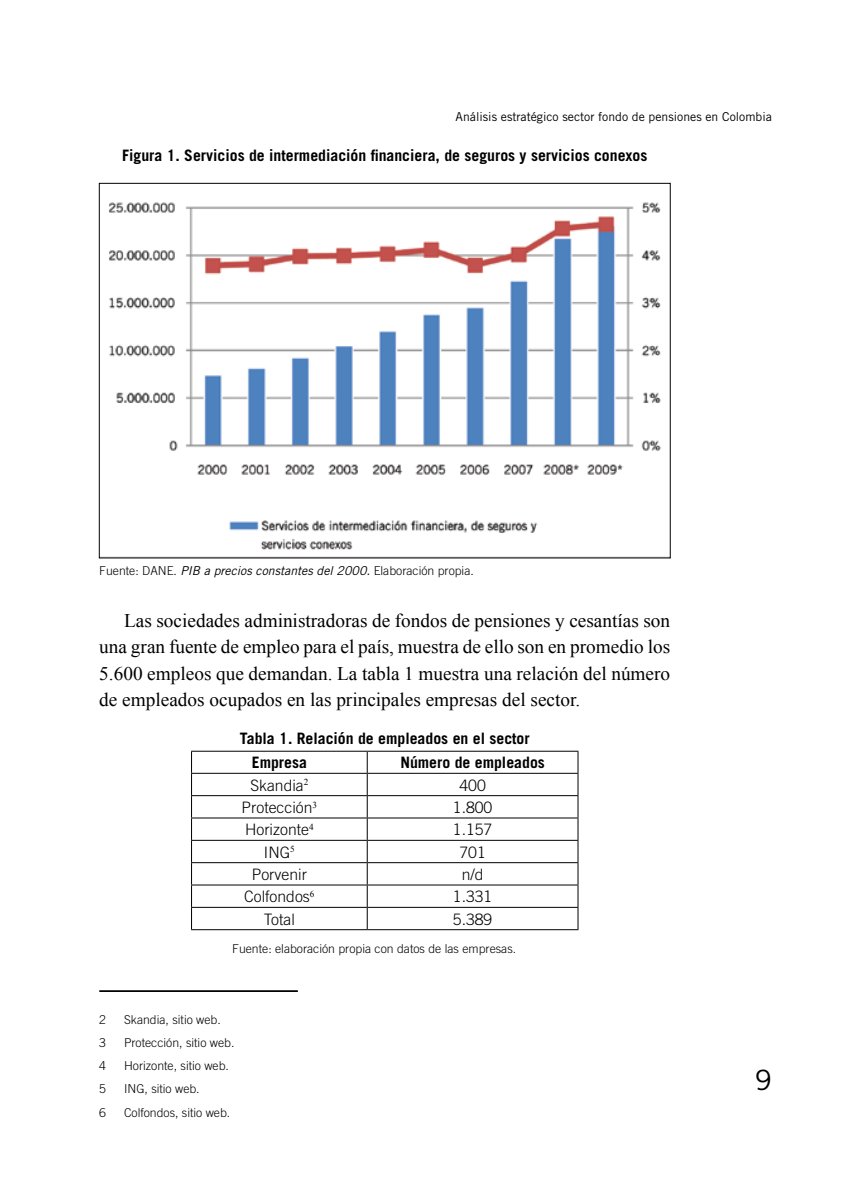
<style>
.page{position:relative;width:844px;height:1191px;background:#fff}
.page>*{position:absolute;margin:0;border:0;box-sizing:border-box;transform-origin:0 0}
.t1{font:28px "Trade Gothic LT Std";color:#000}
.t2{font:19.25px/26.2px "Times New Roman";color:#000;text-align:justify}
.t3{font:700 15.75px/24.5px "Trade Gothic LT";color:#000}
.t4{font:300 15.75px "Trade Gothic LT";color:#000}
.t5{font:300 12.25px "Trade Gothic LT";color:#000}
.t6{font:12.25px "Trade Gothic LT Std";color:#000}
.s1{font-weight:400;font-style:italic}
</style>
<div class="page">
<img style="left:109px;top:202px;width:552px;height:348px">
<hr style="left:191px;top:750px;width:176px;height:1px;background:#000">
<hr style="left:367px;top:750px;width:211px;height:1px;background:#000">
<hr style="left:191px;top:773px;width:176px;height:1px;background:#000">
<hr style="left:367px;top:773px;width:211px;height:1px;background:#000">
<hr style="left:191px;top:795px;width:176px;height:1px;background:#000">
<hr style="left:367px;top:795px;width:211px;height:1px;background:#000">
<hr style="left:191px;top:817px;width:176px;height:1px;background:#000">
<hr style="left:367px;top:817px;width:211px;height:1px;background:#000">
<hr style="left:191px;top:840px;width:176px;height:1px;background:#000">
<hr style="left:367px;top:840px;width:211px;height:1px;background:#000">
<hr style="left:191px;top:862px;width:176px;height:1px;background:#000">
<hr style="left:367px;top:862px;width:211px;height:1px;background:#000">
<hr style="left:191px;top:884px;width:176px;height:1px;background:#000">
<hr style="left:367px;top:884px;width:211px;height:1px;background:#000">
<hr style="left:191px;top:907px;width:176px;height:1px;background:#000">
<svg style="left:191px;top:751px;width:1px;height:178px"></svg>
<hr style="left:367px;top:907px;width:211px;height:1px;background:#000">
<svg style="left:367px;top:751px;width:1px;height:178px"></svg>
<svg style="left:577px;top:751px;width:1px;height:178px"></svg>
<hr style="left:191px;top:929px;width:176px;height:1px;background:#000">
<hr style="left:367px;top:929px;width:211px;height:1px;background:#000">
<hr style="left:99px;top:990px;width:199px;height:2px;background:#000">
<p class="t6" style="left:455px;top:109px;width:318px">Análisis estratégico sector fondo de pensiones en Colombia</p>
<p class="t3" style="left:122px;top:143px;width:526px">Figura 1. Servicios de intermediación financiera, de seguros y servicios conexos</p>
<p class="t5" style="left:99px;top:563px;width:376px">Fuente: DANE. <span class="s1">PIB a precios constantes del 2000.</span> Elaboración propia.</p>
<p class="t2" style="left:99px;top:607px;width:572px;text-indent:25px">Las sociedades administradoras de fondos de pensiones y cesantías son una gran fuente de empleo para el país, muestra de ello son en promedio los 5.600 empleos que demandan. La tabla 1 muestra una relación del número de empleados ocupados en las principales empresas del sector.</p>
<p class="t3" style="left:252px;top:725px;width:279px;text-indent:-12px">Tabla 1. Relación de empleados en el sector<br>Empresa</p>
<p class="t3" style="left:400px;top:750px;width:146px">Número de empleados</p>
<p class="t4" style="left:250px;top:775px;width:59px">Skandia<sup>2</sup></p>
<p class="t4" style="left:459px;top:775px;width:28px">400</p>
<p class="t4" style="left:241px;top:798px;width:77px">Protección<sup>3</sup></p>
<p class="t4" style="left:453px;top:798px;width:41px">1.800</p>
<p class="t4" style="left:245px;top:820px;width:70px">Horizonte<sup>4</sup></p>
<p class="t4" style="left:453px;top:820px;width:41px">1.157</p>
<p class="t4" style="left:264px;top:842px;width:32px">ING<sup>5</sup></p>
<p class="t4" style="left:459px;top:842px;width:28px">701</p>
<p class="t4" style="left:252px;top:865px;width:57px">Porvenir</p>
<p class="t4" style="left:461px;top:865px;width:23px">n/d</p>
<p class="t4" style="left:244px;top:887px;width:72px">Colfondos<sup>6</sup></p>
<p class="t4" style="left:453px;top:887px;width:41px">1.331</p>
<p class="t4" style="left:264px;top:909px;width:32px">Total</p>
<p class="t4" style="left:453px;top:909px;width:41px">5.389</p>
<p class="t5" style="left:232px;top:941px;width:285px">Fuente: elaboración propia con datos de las empresas.</p>
<p class="t5" style="left:99px;top:1012px;width:8px">2</p>
<p class="t5" style="left:124px;top:1012px;width:98px">Skandia, sitio web.</p>
<p class="t5" style="left:99px;top:1035px;width:8px">3</p>
<p class="t5" style="left:124px;top:1035px;width:112px">Protección, sitio web.</p>
<p class="t5" style="left:99px;top:1058px;width:8px">4</p>
<p class="t5" style="left:124px;top:1058px;width:106px">Horizonte, sitio web.</p>
<p class="t5" style="left:99px;top:1081px;width:8px">5</p>
<p class="t5" style="left:124px;top:1081px;width:77px">ING, sitio web.</p>
<p class="t5" style="left:99px;top:1105px;width:8px">6</p>
<p class="t5" style="left:124px;top:1105px;width:108px">Colfondos, sitio web.</p>
<h1 class="t1" style="left:754px;top:1062px;width:19px">9</h1>
</div>
